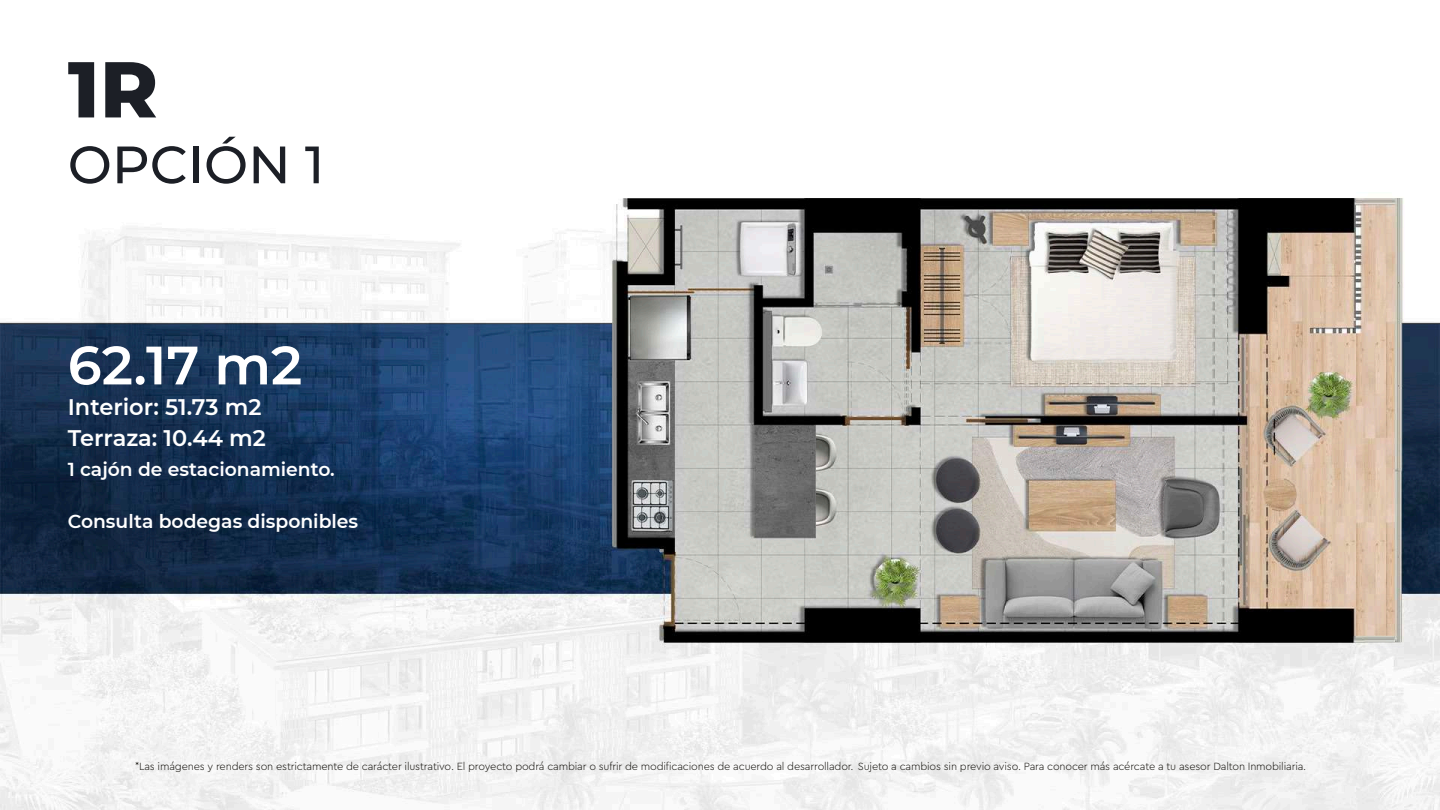
<style>
.page{position:relative;width:1440px;height:810px;background:#fff}
.page>*{position:absolute;margin:0;border:0;box-sizing:border-box;transform-origin:0 0}
.t1{font:800 78.97px "Montserrat";color:#1c1f26}
.t2{font:600 54px "Montserrat";color:#fff}
.t3{font:500 52.5px "Montserrat";color:#1c1f26}
.t4{font:600 22.5px/30.8px "Montserrat";color:#fff}
.t5{font:600 18.75px "Montserrat";color:#fff}
.t6{font:300 10.95px "Cera Pro";letter-spacing:-.015em;color:#12100b}
</style>
<div class="page">
<img style="left:0;top:198px;width:1440px;height:612px">
<h1 class="t1" style="left:68px;top:32px;width:92px">1R</h1>
<h3 class="t3" style="left:68px;top:128px;width:258px">OPCIÓN 1</h3>
<h2 class="t2" style="left:68px;top:327px;width:236px">62.17 m2</h2>
<h3 class="t4" style="left:68px;top:391px;width:200px">Interior: 51.73 m2<br>Terraza: 10.44 m2</h3>
<h3 class="t5" style="left:68px;top:456px;width:269px">1 cajón de estacionamiento.</h3>
<h3 class="t5" style="left:68px;top:508px;width:292px">Consulta bodegas disponibles</h3>
<p class="t6" style="left:135px;top:759px;width:1173px">*Las imágenes y renders son estrictamente de carácter ilustrativo. El proyecto podrá cambiar o sufrir de modificaciones de acuerdo al desarrollador. Sujeto a cambios sin previo aviso. Para conocer más acércate a tu asesor Dalton Inmobiliaria.</p>
</div>
